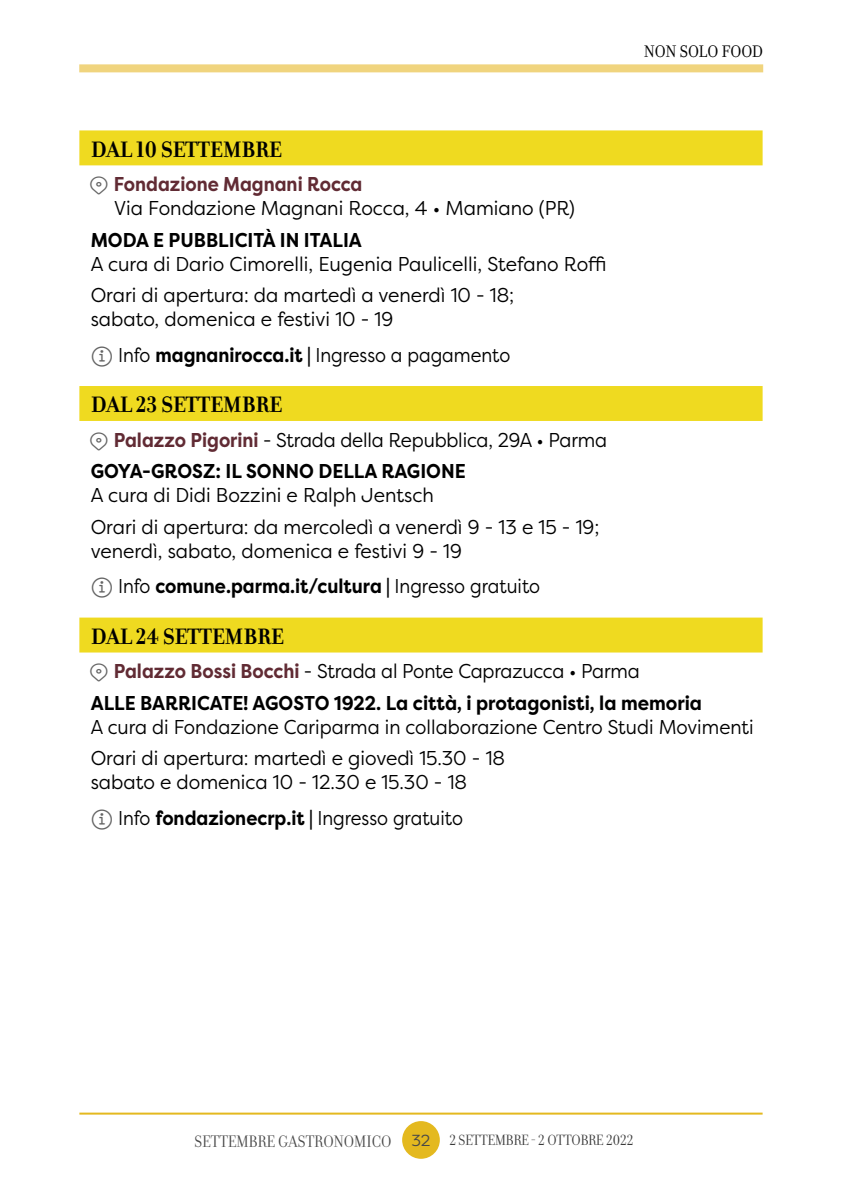
<style>
.page{position:relative;width:842px;height:1191px;background:#fff}
.page>*{position:absolute;margin:0;border:0;box-sizing:border-box;transform-origin:0 0}
.t1{font:700 24px "Filosofia Parma";letter-spacing:-.01em;color:#000;scale:.95 1}
.t2{font:20px/35.4px "Filson Pro";color:#000;scale:.95 1}
.t3{font:20px/31.4px "Filson Pro";color:#000;scale:.93 1}
.t4{font:700 20px/31.4px "Filson Pro";color:#000;scale:.92 1}
.t5{font:700 20px "Filson Pro";color:#612b34;scale:.9 1}
.t6{font:18px "Filosofia OT";letter-spacing:-.01em;color:#000;scale:.95 1}
.t7{font:16px "Filosofia Grand OT";color:#393939}
.s1{font-weight:700}
.s2{font-weight:700;color:#612b34}
.s3{color:#612b34}
.s4{font-weight:400}
.s5{font-size:18px;color:#484848}
.s6{font-family:"Filson Pro";color:#484848}
</style>
<div class="page">
<div style="left:402px;top:1121px;width:38px;height:37px;background:#e4b91f;border-radius:50%"></div>
<hr style="left:79px;top:1112px;width:684px;height:2px;background:#e4b91f">
<div style="left:79px;top:64px;width:684px;height:8px;background:#f0d47e"></div>
<svg style="left:79px;top:130px;width:684px;height:522px"></svg>
<svg style="left:90px;top:177px;width:18px;height:18px"></svg>
<svg style="left:92px;top:346px;width:20px;height:20px"></svg>
<svg style="left:90px;top:432px;width:18px;height:18px"></svg>
<svg style="left:92px;top:578px;width:20px;height:20px"></svg>
<p class="t6" style="left:644px;top:41px;width:127px">NON SOLO FOOD</p>
<p class="t1" style="left:91px;top:136px;width:203px">DAL 10 SETTEMBRE</p>
<p class="t5" style="left:114px;top:172px;width:278px">Fondazione Magnani Rocca</p>
<p class="t2" style="left:114px;top:190px;width:486px">Via Fondazione Magnani Rocca, 4 • Mamiano (PR)</p>
<p class="t4" style="left:91px;top:224px;width:296px">MODA E PUBBLICITÀ IN ITALIA</p>
<p class="t2" style="left:91px;top:247px;width:544px;line-height:31.4px">A cura di Dario Cimorelli, Eugenia Paulicelli, Stefano Roffi<br>Orari di apertura: da martedì a venerdì 10 - 18;</p>
<p class="t2" style="left:118px;top:301px;width:414px;text-indent:-27px">sabato, domenica e festivi 10 - 19<br>Info <span class="s1">magnanirocca.it |</span> Ingresso a pagamento</p>
<p class="t1" style="left:91px;top:391px;width:203px">DAL 23 SETTEMBRE</p>
<p class="t3" style="left:91px;top:423px;width:557px;text-indent:23px"><span class="s2">Palazzo Pigorini</span> - Strada della Repubblica, 29A • Parma<br><span class="s1">GOYA-GROSZ: IL SONNO DELLA RAGIONE</span></p>
<p class="t2" style="left:91px;top:479px;width:537px;line-height:31.4px">A cura di Didi Bozzini e Ralph Jentsch<br>Orari di apertura: da mercoledì a venerdì 9 - 13 e 15 - 19;</p>
<p class="t2" style="left:118px;top:532px;width:446px;text-indent:-27px">venerdì, sabato, domenica e festivi 9 - 19<br>Info <span class="s1">comune.parma.it/cultura |</span> Ingresso gratuito</p>
<p class="t1" style="left:91px;top:623px;width:205px">DAL 24 SETTEMBRE</p>
<p class="t4" style="left:91px;top:656px;width:666px;text-indent:23px"><span class="s3">Palazzo Bossi Bocchi</span> <span class="s4">- Strada al Ponte Caprazucca • Parma<br></span>ALLE BARRICATE! AGOSTO 1922. La città, i protagonisti, la memoria</p>
<p class="t3" style="left:91px;top:710px;width:714px">A cura di Fondazione Cariparma in collaborazione Centro Studi Movimenti<br>Orari di apertura: martedì e giovedì 15.30 - 18</p>
<p class="t2" style="left:91px;top:764px;width:398px;text-align:right">sabato e domenica 10 - 12.30 e 15.30 - 18<br>Info <span class="s1">fondazionecrp.it |</span> Ingresso gratuito</p>
<p class="t7" style="left:194px;top:1131px;width:441px"><span class="s5">SETTEMBRE GASTRONOMICO</span> <span class="s6">32</span> 2 SETTEMBRE - 2 OTTOBRE 2022</p>
</div>
